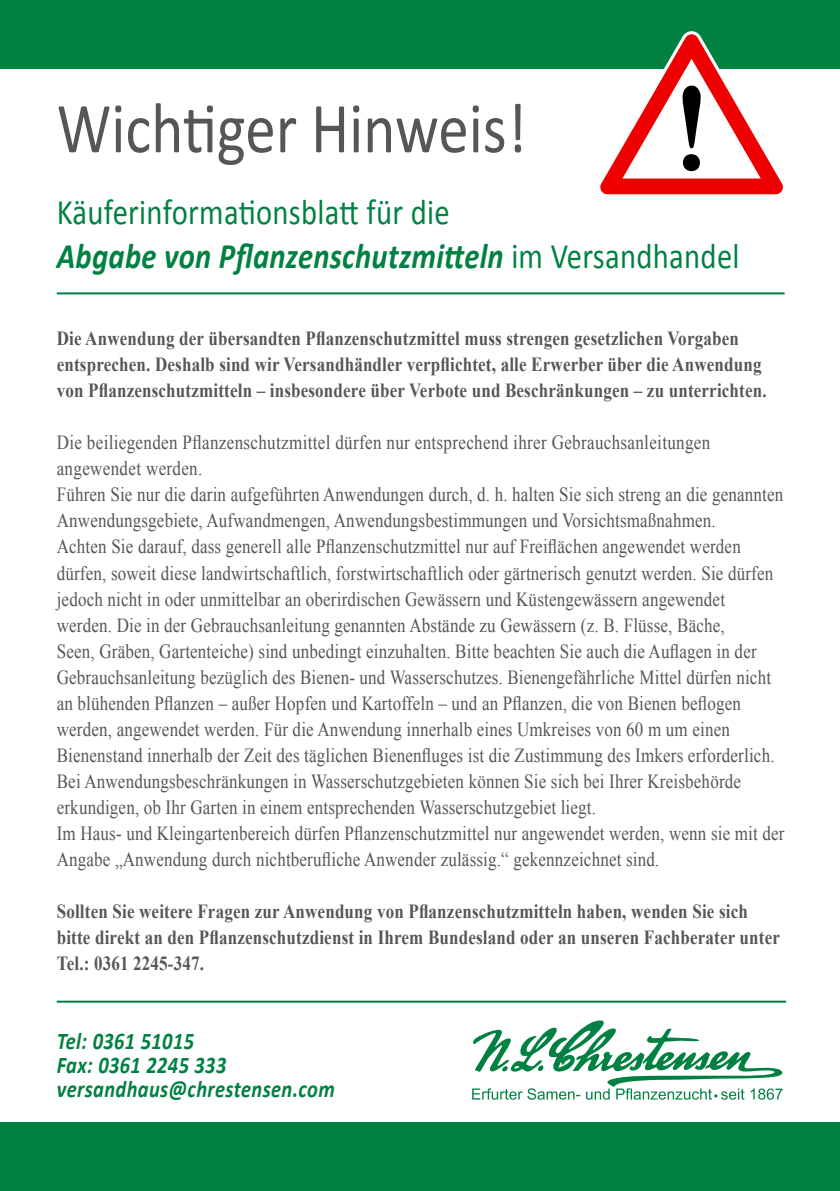
<style>
.page{position:relative;width:840px;height:1191px;background:#fff}
.page>*{position:absolute;margin:0;border:0;box-sizing:border-box;transform-origin:0 0}
.t1{font:72px "Calibri";color:#565655;scale:.85 1}
.t2{font:36px/44px "Calibri";letter-spacing:.01em;color:#008142;scale:.85 1}
.t3{font:italic 700 24px/24px "Calibri";letter-spacing:.02em;color:#008142;scale:.85 1}
.t4{font:20px/26px "Times New Roman";letter-spacing:.01em;color:#565655;scale:.85 1}
.t5{font:700 20px/26px "Times New Roman";letter-spacing:.01em;color:#565655;scale:.85 1}
.s1{font-weight:700;font-style:italic}
</style>
<div class="page">
<div style="left:0;top:1123px;width:839px;height:68px;background:#008142"></div>
<div style="left:0;top:0;width:839px;height:68px;background:#008142"></div>
<svg style="left:596px;top:31px;width:189px;height:164px"></svg>
<hr style="left:57px;top:292px;width:727px;height:2px;background:#008142">
<svg style="left:472px;top:1020px;width:311px;height:80px"></svg>
<hr style="left:57px;top:1000px;width:728px;height:2px;background:#008142">
<h1 class="t1" style="left:57px;top:84px;width:554px">Wichtiger Hinweis!</h1>
<h2 class="t2" style="left:57px;top:188px;width:804px">Käuferinformationsblatt für die<br><span class="s1">Abgabe von Pflanzenschutzmitteln</span> im Versandhandel</h2>
<p class="t5" style="left:57px;top:325px;width:836px">Die Anwendung der übersandten Pflanzenschutzmittel muss strengen gesetzlichen Vorgaben entsprechen. Deshalb sind wir Versandhändler verpflichtet, alle Erwerber über die Anwendung von Pflanzenschutzmitteln – insbesondere über Verbote und Beschränkungen – zu unterrichten.</p>
<p class="t4" style="left:57px;top:429px;width:857px">Die beiliegenden Pflanzenschutzmittel dürfen nur entsprechend ihrer Gebrauchsanleitungen angewendet werden.<br>Führen Sie nur die darin aufgeführten Anwendungen durch, d. h. halten Sie sich streng an die genannten Anwendungsgebiete, Aufwandmengen, Anwendungsbestimmungen und Vorsichtsmaßnahmen.<br>Achten Sie darauf, dass generell alle Pflanzenschutzmittel nur auf Freiflächen angewendet werden dürfen, soweit diese landwirtschaftlich, forstwirtschaftlich oder gärtnerisch genutzt werden. Sie dürfen jedoch nicht in oder unmittelbar an oberirdischen Gewässern und Küstengewässern angewendet werden. Die in der Gebrauchsanleitung genannten Abstände zu Gewässern (z. B. Flüsse, Bäche,<br>Seen, Gräben, Gartenteiche) sind unbedingt einzuhalten. Bitte beachten Sie auch die Auflagen in der Gebrauchsanleitung bezüglich des Bienen- und Wasserschutzes. Bienengefährliche Mittel dürfen nicht an blühenden Pflanzen – außer Hopfen und Kartoffeln – und an Pflanzen, die von Bienen beflogen werden, angewendet werden. Für die Anwendung innerhalb eines Umkreises von 60 m um einen Bienenstand innerhalb der Zeit des täglichen Bienenfluges ist die Zustimmung des Imkers erforderlich.<br>Bei Anwendungsbeschränkungen in Wasserschutzgebieten können Sie sich bei Ihrer Kreisbehörde erkundigen, ob Ihr Garten in einem entsprechenden Wasserschutzgebiet liegt.<br>Im Haus- und Kleingartenbereich dürfen Pflanzenschutzmittel nur angewendet werden, wenn sie mit der Angabe „Anwendung durch nichtberufliche Anwender zulässig.“ gekennzeichnet sind.</p>
<p class="t5" style="left:57px;top:897px;width:851px">Sollten Sie weitere Fragen zur Anwendung von Pflanzenschutzmitteln haben, wenden Sie sich bitte direkt an den Pflanzenschutzdienst in Ihrem Bundesland oder an unseren Fachberater unter<br>Tel.: 0361 2245-347.</p>
<p class="t3" style="left:57px;top:1027px;width:328px">Tel: 0361 51015<br>Fax: 0361 2245 333 versandhaus@chrestensen.com</p>
</div>
